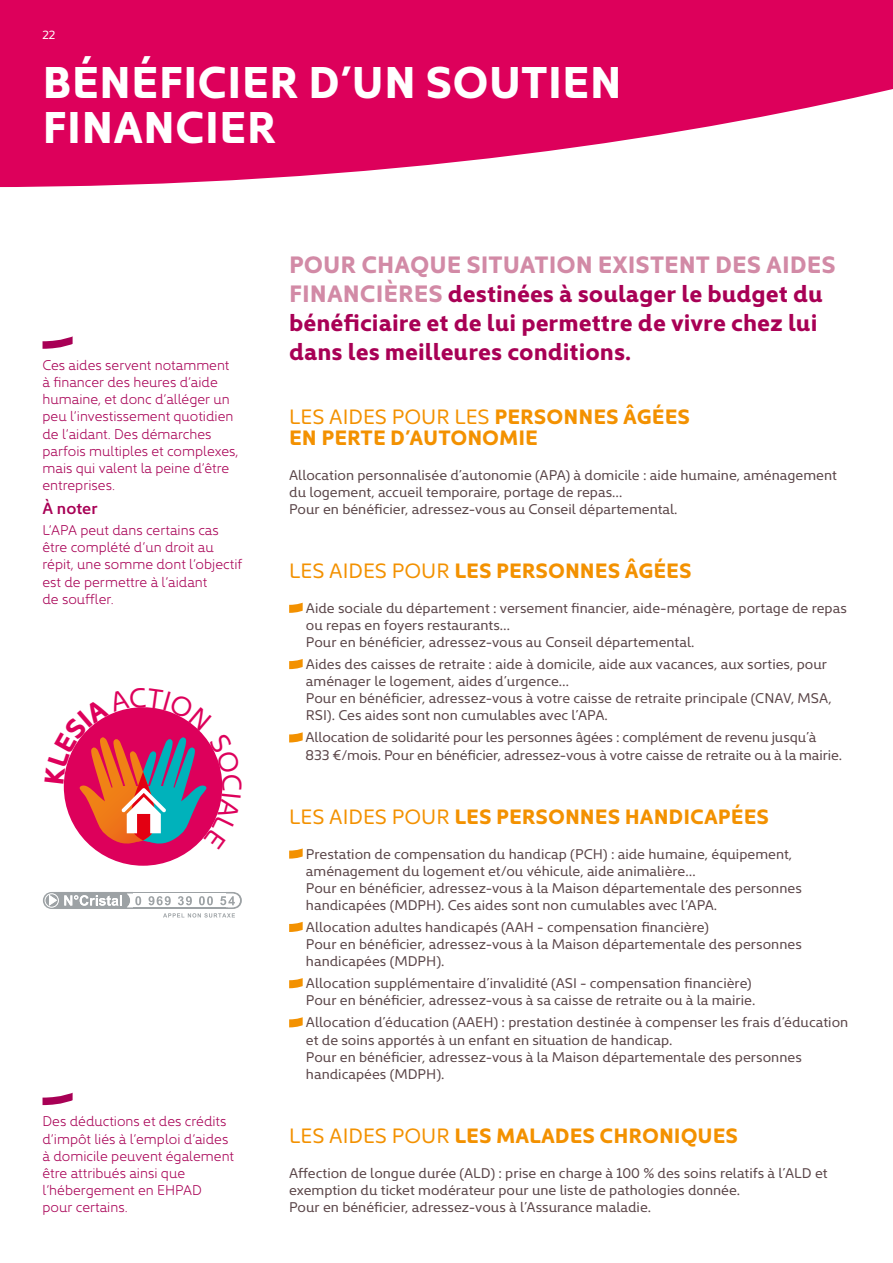
<style>
.page{position:relative;width:893px;height:1263px;background:#fff}
.page>*{position:absolute;margin:0;border:0;box-sizing:border-box;transform-origin:0 0}
.t1{font:700 45px/45px "Kyrial Display Pro";color:#fff}
.t2{font:700 24px/28.8px "Kyrial Display Pro";color:#a80055}
.t3{font:700 21px/21px "Kyrial Display Pro";color:#f39100}
.t4{font:600 16.5px "Kyrial Display Pro";color:#a80055}
.t5{font:14.25px/17.1px "Kyrial Display Pro";color:#5a4548}
.t6{font:300 14.25px/17.1px "Kyrial Display Pro";color:#a80055}
.t7{font:12px "Kyrial Display Pro";color:#fff}
.s1{color:#d28aa6}
.s2{font-weight:400}
</style>
<div class="page">
<svg style="left:0;top:0;width:893px;height:187px;fill:#dd005b"></svg>
<svg style="left:289px;top:603px;width:14px;height:10px"></svg>
<svg style="left:289px;top:659px;width:14px;height:10px"></svg>
<svg style="left:289px;top:732px;width:14px;height:10px"></svg>
<svg style="left:289px;top:848px;width:14px;height:11px"></svg>
<svg style="left:289px;top:922px;width:14px;height:10px"></svg>
<svg style="left:289px;top:978px;width:14px;height:10px"></svg>
<svg style="left:289px;top:1017px;width:14px;height:10px"></svg>
<svg style="left:43px;top:336px;width:30px;height:13px"></svg>
<svg style="left:43px;top:1093px;width:30px;height:12px"></svg>
<hr style="left:134px;top:892px;width:94px;height:2px;background:#9da2a5">
<hr style="left:134px;top:907px;width:94px;height:2px;background:#9da2a5">
<svg style="left:43px;top:892px;width:98px;height:17px"></svg>
<svg style="left:149px;top:892px;width:93px;height:25px"></svg>
<div style="left:64px;top:707px;width:158px;height:159px;background:#dd005b;border-radius:50%"></div>
<svg style="left:63px;top:707px;width:160px;height:142px"></svg>
<p class="t7" style="left:43px;top:26px;width:14px">22</p>
<h1 class="t1" style="left:43px;top:56px;width:581px">BÉNÉFICIER D’UN SOUTIEN<br>FINANCIER</h1>
<p class="t6" style="left:43px;top:355px;width:197px">Ces aides servent notamment à financer des heures d’aide humaine, et donc d’alléger un peu l’investissement quotidien de l’aidant. Des démarches parfois multiples et complexes, mais qui valent la peine d’être entreprises.</p>
<p class="t4" style="left:43px;top:496px;width:57px">À noter</p>
<p class="t6" style="left:43px;top:520px;width:201px">L’APA peut dans certains cas être complété d’un droit au répit, une somme dont l’objectif est de permettre à l’aidant<br>de souffler.</p>
<p class="t6" style="left:43px;top:1111px;width:193px">Des déductions et des crédits d’impôt liés à l’emploi d’aides à domicile peuvent également être attribués ainsi que l’hébergement en EHPAD pour certains.</p>
<h2 class="t2" style="left:289px;top:249px;width:548px"><span class="s1">POUR CHAQUE SITUATION EXISTENT DES AIDES FINANCIÈRES</span> destinées à soulager le budget du bénéficiaire et de lui permettre de vivre chez lui dans les meilleures conditions.</h2>
<h3 class="t3" style="left:289px;top:405px;width:402px"><span class="s2">LES AIDES POUR LES</span> PERSONNES ÂGÉES<br>EN PERTE D’AUTONOMIE</h3>
<p class="t5" style="left:289px;top:465px;width:549px">Allocation personnalisée d’autonomie (APA) à domicile : aide humaine, aménagement du logement, accueil temporaire, portage de repas…<br>Pour en bénéficier, adressez-vous au Conseil départemental.</p>
<h3 class="t3" style="left:289px;top:559px;width:404px"><span class="s2">LES AIDES POUR</span> LES PERSONNES ÂGÉES</h3>
<p class="t5" style="left:306px;top:599px;width:542px">Aide sociale du département : versement financier, aide-ménagère, portage de repas ou repas en foyers restaurants…<br>Pour en bénéficier, adressez-vous au Conseil départemental.</p>
<p class="t5" style="left:306px;top:655px;width:527px">Aides des caisses de retraite : aide à domicile, aide aux vacances, aux sorties, pour aménager le logement, aides d’urgence…<br>Pour en bénéficier, adressez-vous à votre caisse de retraite principale (CNAV, MSA, RSI). Ces aides sont non cumulables avec l’APA.</p>
<p class="t5" style="left:306px;top:728px;width:538px">Allocation de solidarité pour les personnes âgées : complément de revenu jusqu’à<br>833 €/mois. Pour en bénéficier, adressez-vous à votre caisse de retraite ou à la mairie.</p>
<h3 class="t3" style="left:289px;top:805px;width:481px"><span class="s2">LES AIDES POUR</span> LES PERSONNES HANDICAPÉES</h3>
<p class="t5" style="left:306px;top:844px;width:497px">Prestation de compensation du handicap (PCH) : aide humaine, équipement, aménagement du logement et/ou véhicule, aide animalière…<br>Pour en bénéficier, adressez-vous à la Maison départementale des personnes handicapées (MDPH). Ces aides sont non cumulables avec l’APA.</p>
<p class="t5" style="left:306px;top:918px;width:497px">Allocation adultes handicapés (AAH - compensation financière)<br>Pour en bénéficier, adressez-vous à la Maison départementale des personnes handicapées (MDPH).</p>
<p class="t5" style="left:306px;top:974px;width:451px">Allocation supplémentaire d’invalidité (ASI - compensation financière)<br>Pour en bénéficier, adressez-vous à sa caisse de retraite ou à la mairie.</p>
<p class="t5" style="left:306px;top:1013px;width:544px">Allocation d’éducation (AAEH) : prestation destinée à compenser les frais d’éducation et de soins apportés à un enfant en situation de handicap.<br>Pour en bénéficier, adressez-vous à la Maison départementale des personnes handicapées (MDPH).</p>
<h3 class="t3" style="left:289px;top:1124px;width:450px"><span class="s2">LES AIDES POUR</span> LES MALADES CHRONIQUES</h3>
<p class="t5" style="left:289px;top:1163px;width:540px">Affection de longue durée (ALD) : prise en charge à 100 % des soins relatifs à l’ALD et exemption du ticket modérateur pour une liste de pathologies donnée.<br>Pour en bénéficier, adressez-vous à l’Assurance maladie.</p>
</div>
